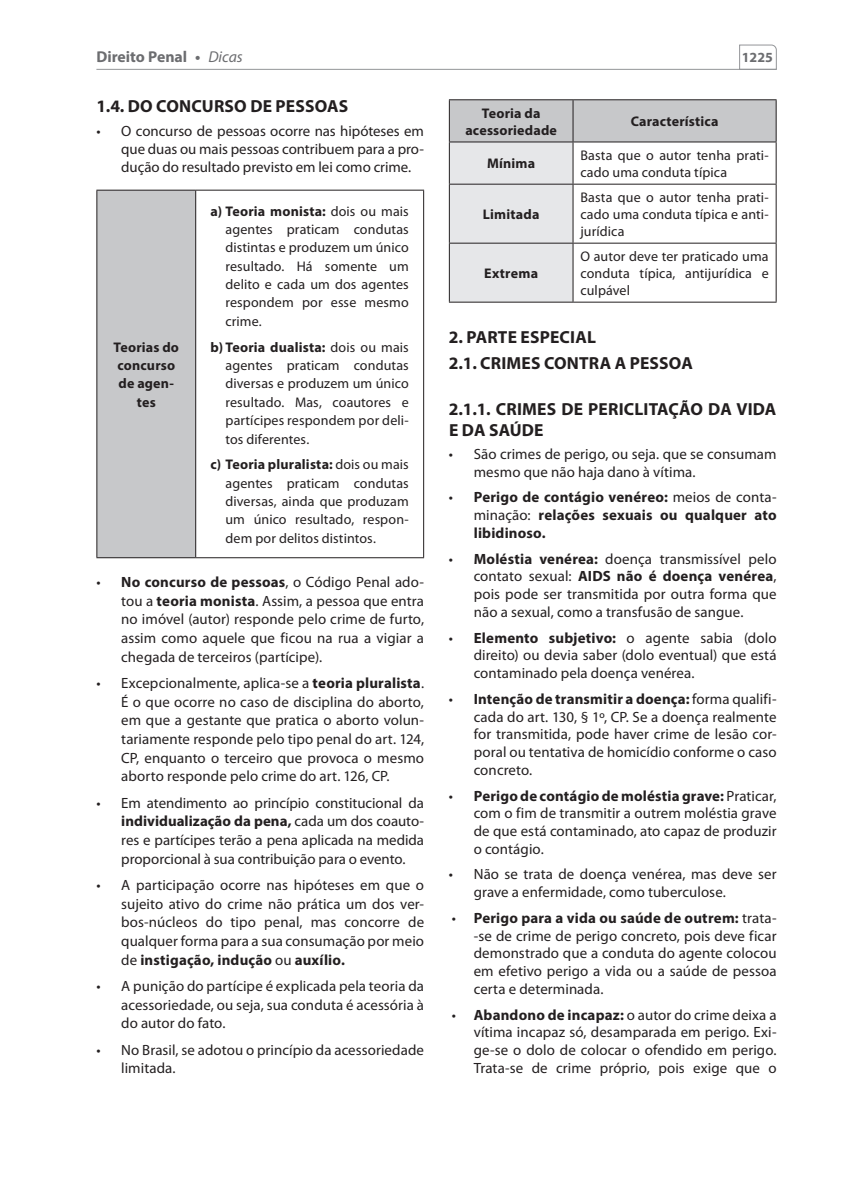
<style>
.page{position:relative;width:844px;height:1194px;background:#fff}
.page>*{position:absolute;margin:0;border:0;box-sizing:border-box;transform-origin:0 0}
.TITULO_3{font:700 17.5px/21px "Myriad Pro";letter-spacing:.01em;color:#231f20}
.t1{font:700 15.75px "Myriad Pro";color:#6c6d70}
.ALTERNATIVA{font:14.88px/17.8px "Myriad Pro";letter-spacing:.005em;color:#231f20;text-align:justify}
.ALTERNATIVA-2{font:700 14.88px/17.8px "Myriad Pro";letter-spacing:.01em;color:#231f20;text-align:justify}
.TABELISTA{font:14px/18.4px "Myriad Pro";letter-spacing:.01em;color:#231f20;text-align:justify}
.TABELA_8{font:14px/16.8px "Myriad Pro";letter-spacing:.005em;color:#231f20;text-align:justify}
.Tabela_titulo{font:700 14px/18.4px "Myriad Pro";letter-spacing:.015em;color:#231f20;text-align:center}
.t2{font:700 14px "Myriad Pro";color:#6c6d70}
.s1{font-weight:400;font-style:italic}
.s2{font-weight:700}
.s3{font-weight:400}
</style>
<div class="page">
<hr style="left:96px;top:69px;width:680px;height:1px;background:#939598">
<svg style="left:738px;top:45px;width:38px;height:25px"></svg>
<div style="left:97px;top:190px;width:99px;height:368px;background:#c7c8ca"></div>
<hr style="left:196px;top:190px;width:228px;height:1px;background:#231f20">
<hr style="left:423px;top:191px;width:1px;height:366px;background:#231f20">
<hr style="left:196px;top:557px;width:228px;height:1px;background:#231f20">
<hr style="left:96px;top:190px;width:100px;height:1px;background:#231f20">
<hr style="left:96px;top:191px;width:1px;height:366px;background:#231f20">
<hr style="left:195px;top:191px;width:1px;height:366px;background:#231f20">
<hr style="left:96px;top:557px;width:100px;height:1px;background:#231f20">
<svg style="left:450px;top:100px;width:325px;height:202px"></svg>
<hr style="left:449px;top:184px;width:124px;height:1px;background:#231f20">
<hr style="left:573px;top:184px;width:203px;height:1px;background:#231f20">
<hr style="left:449px;top:243px;width:124px;height:1px;background:#231f20">
<hr style="left:573px;top:243px;width:203px;height:1px;background:#231f20">
<hr style="left:572px;top:100px;width:1px;height:42px;background:#231f20">
<hr style="left:775px;top:142px;width:1px;height:42px;background:#231f20">
<hr style="left:775px;top:185px;width:1px;height:58px;background:#231f20">
<hr style="left:775px;top:244px;width:1px;height:58px;background:#231f20">
<hr style="left:573px;top:302px;width:203px;height:1px;background:#231f20">
<hr style="left:449px;top:99px;width:124px;height:1px;background:#231f20">
<hr style="left:449px;top:100px;width:1px;height:42px;background:#231f20">
<hr style="left:573px;top:99px;width:203px;height:1px;background:#231f20">
<hr style="left:775px;top:100px;width:1px;height:42px;background:#231f20">
<hr style="left:573px;top:142px;width:203px;height:1px;background:#231f20">
<hr style="left:449px;top:142px;width:124px;height:1px;background:#231f20">
<hr style="left:449px;top:142px;width:1px;height:42px;background:#231f20">
<hr style="left:572px;top:142px;width:1px;height:42px;background:#231f20">
<hr style="left:449px;top:185px;width:1px;height:58px;background:#231f20">
<hr style="left:572px;top:185px;width:1px;height:58px;background:#231f20">
<hr style="left:449px;top:244px;width:1px;height:58px;background:#231f20">
<hr style="left:572px;top:244px;width:1px;height:58px;background:#231f20">
<hr style="left:449px;top:302px;width:124px;height:1px;background:#231f20">
<p class="t1" style="left:96px;top:46px;width:148px">Direito Penal • <span class="s1">Dicas</span></p>
<p class="t2" style="left:741px;top:49px;width:33px">1225</p>
<p class="TITULO_3" style="left:96px;top:95px;width:253px">1.4. DO CONCURSO DE PESSOAS</p>
<p class="ALTERNATIVA" style="left:121px;top:122px;width:304px;text-indent:-25px">• O concurso de pessoas ocorre nas hipóteses em que duas ou mais pessoas contribuem para a pro&shy;dução do resultado previsto em lei como crime.</p>
<p class="Tabela_titulo" style="left:465px;top:104px;width:93px;line-height:16.8px">Teoria da acessoriedade</p>
<p class="Tabela_titulo" style="left:630px;top:112px;width:89px">Característica</p>
<p class="Tabela_titulo" style="left:487px;top:154px;width:50px">Mínima</p>
<p class="TABELA_8" style="left:580px;top:147px;width:190px">Basta que o autor tenha prati&shy;cado uma conduta típica</p>
<p class="Tabela_titulo" style="left:483px;top:205px;width:58px">Limitada</p>
<p class="TABELA_8" style="left:580px;top:189px;width:190px">Basta que o autor tenha prati&shy;cado uma conduta típica e anti&shy;jurídica</p>
<p class="TABELISTA" style="left:225px;top:202px;width:185px;text-indent:-15px"><span class="s2">a) Teoria monista:</span> dois ou mais agentes praticam condutas distintas e produzem um único resultado. Há somente um delito e cada um dos agentes respondem por esse mesmo crime.</p>
<p class="TABELISTA" style="left:225px;top:338px;width:185px;text-indent:-15px"><span class="s2">b) Teoria dualista:</span> dois ou mais agentes praticam condutas diversas e produzem um único resultado. Mas, coautores e partícipes respondem por deli&shy;tos diferentes.</p>
<p class="TABELISTA" style="left:225px;top:456px;width:185px;text-indent:-15px"><span class="s2">c) Teoria pluralista:</span> dois ou mais agentes praticam condutas diversas, ainda que produzam um único resultado, respon&shy;dem por delitos distintos.</p>
<p class="ALTERNATIVA" style="left:121px;top:573px;width:304px;line-height:18.7px;text-indent:-25px">• <span class="s2">No concurso de pessoas</span>, o Código Penal ado&shy;tou a <span class="s2">teoria monista</span>. Assim, a pessoa que entra no imóvel (autor) responde pelo crime de furto, assim como aquele que ficou na rua a vigiar a chegada de terceiros (partícipe).</p>
<p class="ALTERNATIVA" style="left:121px;top:674px;width:304px;line-height:18.7px;text-indent:-25px">• Excepcionalmente, aplica-se a <span class="s2">teoria pluralista</span>.<br>É o que ocorre no caso de disciplina do aborto, em que a gestante que pratica o aborto volun&shy;tariamente responde pelo tipo penal do art. 124, CP, enquanto o terceiro que provoca o mesmo aborto responde pelo crime do art. 126, CP.</p>
<p class="ALTERNATIVA" style="left:121px;top:793px;width:304px;line-height:18.7px;text-indent:-25px">• Em atendimento ao princípio constitucional da <span class="s2">individualização da pena,</span> cada um dos coauto&shy;res e partícipes terão a pena aplicada na medida proporcional à sua contribuição para o evento.</p>
<p class="ALTERNATIVA" style="left:121px;top:876px;width:304px;line-height:18.7px;text-indent:-25px">• A participação ocorre nas hipóteses em que o sujeito ativo do crime não prática um dos ver&shy;bos-núcleos do tipo penal, mas concorre de qualquer forma para a sua consumação por meio de <span class="s2">instigação, indução</span> ou <span class="s2">auxílio.</span></p>
<p class="ALTERNATIVA" style="left:121px;top:977px;width:304px;line-height:18.7px;text-indent:-25px">• A punição do partícipe é explicada pela teoria da acessoriedade, ou seja, sua conduta é acessória à do autor do fato.</p>
<p class="ALTERNATIVA" style="left:121px;top:1040px;width:304px;line-height:18.7px;text-indent:-25px">• No Brasil, se adotou o princípio da acessoriedade limitada.</p>
<p class="TABELA_8" style="left:580px;top:248px;width:190px">O autor deve ter praticado uma conduta típica, antijurídica e culpável</p>
<p class="TITULO_3" style="left:449px;top:326px;width:148px">2. PARTE ESPECIAL</p>
<p class="TITULO_3" style="left:449px;top:352px;width:245px">2.1. CRIMES CONTRA A PESSOA</p>
<p class="TITULO_3" style="left:449px;top:398px;width:329px">2.1.1. CRIMES DE PERICLITAÇÃO DA VIDA<br>E DA SAÚDE</p>
<p class="ALTERNATIVA" style="left:473px;top:446px;width:304px;text-indent:-25px">• São crimes de perigo, ou seja. que se consumam mesmo que não haja dano à vítima.</p>
<p class="ALTERNATIVA-2" style="left:473px;top:488px;width:304px;text-indent:-25px"><span class="s3">•</span> Perigo de contágio venéreo: <span class="s3">meios de conta&shy;minação:</span> relações sexuais ou qualquer ato libidinoso.</p>
<p class="ALTERNATIVA" style="left:473px;top:550px;width:304px;text-indent:-25px">• <span class="s2">Moléstia venérea:</span> doença transmissível pelo contato sexual: <span class="s2">AIDS não é doença venérea</span>, pois pode ser transmitida por outra forma que não a sexual, como a transfusão de sangue.</p>
<p class="ALTERNATIVA" style="left:473px;top:629px;width:304px;text-indent:-25px">• <span class="s2">Elemento subjetivo:</span> o agente sabia (dolo direito) ou devia saber (dolo eventual) que está contaminado pela doença venérea.</p>
<p class="ALTERNATIVA" style="left:473px;top:690px;width:304px;text-indent:-25px">• <span class="s2">Intenção de transmitir a doença:</span> forma qualifi&shy;cada do art. 130, § 1º, CP. Se a doença realmente for transmitida, pode haver crime de lesão cor&shy;poral ou tentativa de homicídio conforme o caso concreto.</p>
<p class="ALTERNATIVA" style="left:473px;top:787px;width:304px;text-indent:-25px">• <span class="s2">Perigo de contágio de moléstia grave:</span> Praticar, com o fim de transmitir a outrem moléstia grave de que está contaminado, ato capaz de produzir o contágio.</p>
<p class="ALTERNATIVA" style="left:473px;top:866px;width:304px;text-indent:-25px">• Não se trata de doença venérea, mas deve ser grave a enfermidade, como tuberculose.</p>
<p class="ALTERNATIVA" style="left:473px;top:909px;width:304px;text-indent:-22px">• <span class="s2">Perigo para a vida ou saúde de outrem:</span> trata--se de crime de perigo concreto, pois deve ficar demonstrado que a conduta do agente colocou em efetivo perigo a vida ou a saúde de pessoa certa e determinada.</p>
<p class="ALTERNATIVA" style="left:473px;top:1006px;width:304px;text-indent:-22px">• <span class="s2">Abandono de incapaz:</span> o autor do crime deixa a vítima incapaz só, desamparada em perigo. Exi&shy;ge-se o dolo de colocar o ofendido em perigo.<br>Trata-se de crime próprio, pois exige que o</p>
<p class="Tabela_titulo" style="left:484px;top:264px;width:55px">Extrema</p>
<p class="Tabela_titulo" style="left:113px;top:337px;width:67px">Teorias do concurso de agen&shy;tes</p>
</div>
